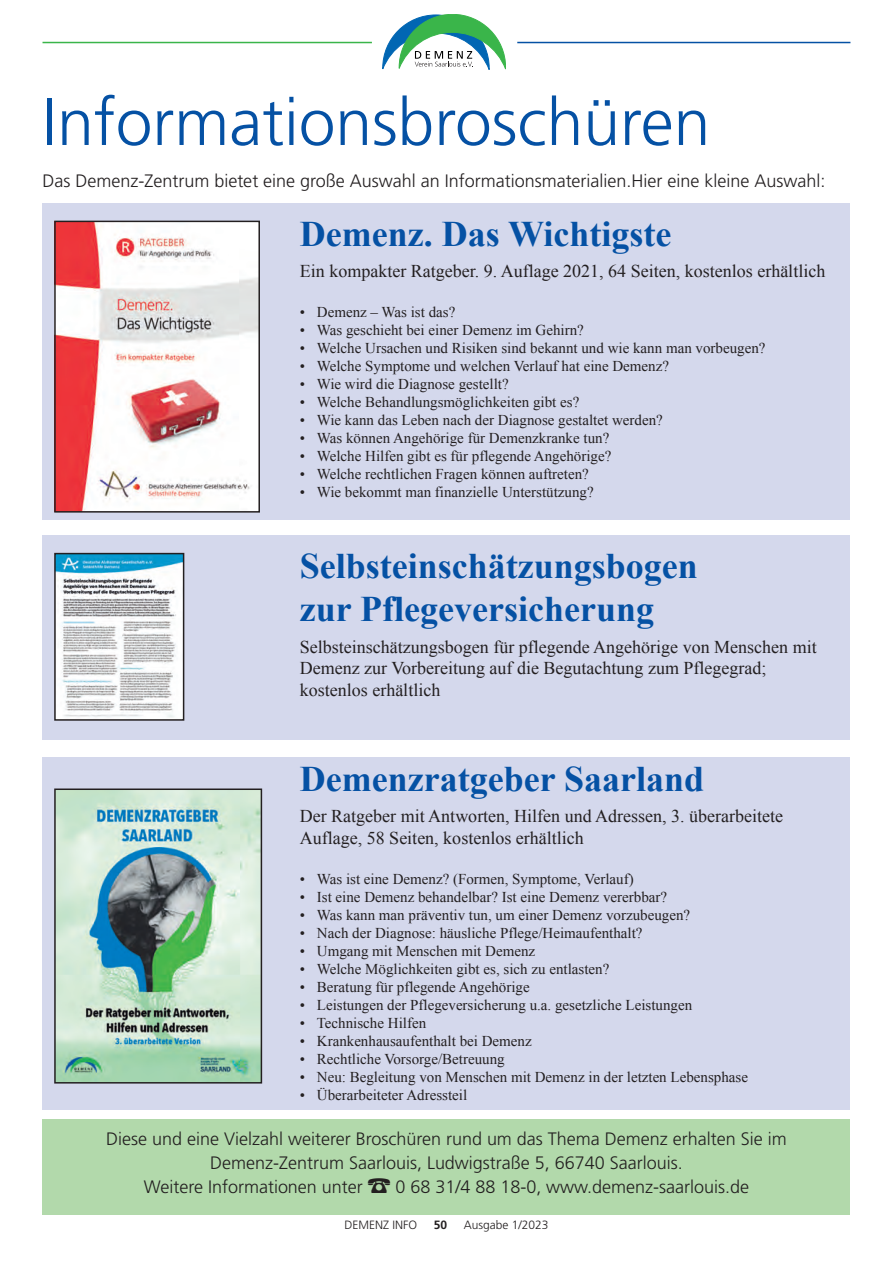
<style>
.page{position:relative;width:893px;height:1263px;background:#fff}
.page>*{position:absolute;margin:0;border:0;box-sizing:border-box;transform-origin:0 0}
.t1{font:300 66px "Frutiger";color:#0551a4}
.t2{font:700 36px/43.2px "Times New Roman";color:#0551a4}
.t3{font:18px/21.6px "Times New Roman";color:#231f20}
.t4{font:300 18px "Frutiger";color:#231f20}
.t5{font:15px "Times New Roman";color:#231f20}
.t6{font:300 12px "Frutiger";color:#231f20}
.t7{font:700 12px "Frutiger";color:#231f20}
</style>
<div class="page">
<hr style="left:43px;top:42px;width:329px;height:1px;background:#3ab54a">
<hr style="left:517px;top:42px;width:333px;height:1px;background:#0551a4">
<svg style="left:383px;top:14px;width:123px;height:56px"></svg>
<div style="left:43px;top:203px;width:807px;height:317px;background:#d4d8ec"></div>
<img style="left:57px;top:224px;width:200px;height:286px">
<div style="left:54px;top:221px;width:206px;height:292px;border:2px solid #231f20"></div>
<div style="left:43px;top:536px;width:807px;height:204px;background:#d4d8ec"></div>
<img style="left:57px;top:556px;width:124px;height:162px">
<div style="left:54px;top:553px;width:130px;height:168px;border:2px solid #231f20"></div>
<div style="left:43px;top:757px;width:807px;height:353px;background:#d4d8ec"></div>
<img style="left:57px;top:791px;width:202px;height:289px">
<div style="left:54px;top:788px;width:208px;height:295px;border:2px solid #231f20"></div>
<div style="left:43px;top:1119px;width:807px;height:95px;background:#b2d9ab"></div>
<h1 class="t1" style="left:43px;top:95px;width:669px">Informationsbroschüren</h1>
<p class="t4" style="left:43px;top:173px;width:784px">Das Demenz-Zentrum bietet eine große Auswahl an Informationsmaterialien.Hier eine kleine Auswahl:</p>
<h2 class="t2" style="left:300px;top:212px;width:373px">Demenz. Das Wichtigste</h2>
<p class="t3" style="left:300px;top:260px;width:527px">Ein kompakter Ratgeber. 9. Auflage 2021, 64 Seiten, kostenlos erhältlich</p>
<p class="t5" style="left:300px;top:303px;width:157px">• Demenz – Was ist das?</p>
<p class="t5" style="left:300px;top:321px;width:286px">• Was geschieht bei einer Demenz im Gehirn?</p>
<p class="t5" style="left:300px;top:339px;width:467px">• Welche Ursachen und Risiken sind bekannt und wie kann man vorbeugen?</p>
<p class="t5" style="left:300px;top:357px;width:371px">• Welche Symptome und welchen Verlauf hat eine Demenz?</p>
<p class="t5" style="left:300px;top:375px;width:210px">• Wie wird die Diagnose gestellt?</p>
<p class="t5" style="left:300px;top:393px;width:281px">• Welche Behandlungsmöglichkeiten gibt es?</p>
<p class="t5" style="left:300px;top:411px;width:364px">• Wie kann das Leben nach der Diagnose gestaltet werden?</p>
<p class="t5" style="left:300px;top:429px;width:311px">• Was können Angehörige für Demenzkranke tun?</p>
<p class="t5" style="left:300px;top:447px;width:313px">• Welche Hilfen gibt es für pflegende Angehörige?</p>
<p class="t5" style="left:300px;top:465px;width:291px">• Welche rechtlichen Fragen können auftreten?</p>
<p class="t5" style="left:300px;top:483px;width:295px">• Wie bekommt man finanzielle Unterstützung?</p>
<h2 class="t2" style="left:300px;top:544px;width:400px">Selbsteinschätzungsbogen zur Pflegeversicherung</h2>
<p class="t3" style="left:300px;top:636px;width:518px">Selbsteinschätzungsbogen für pflegende Angehörige von Menschen mit<br>Demenz zur Vorbereitung auf die Begutachtung zum Pflegegrad; kostenlos erhältlich</p>
<h2 class="t2" style="left:300px;top:757px;width:406px">Demenzratgeber Saarland</h2>
<p class="t3" style="left:300px;top:805px;width:485px">Der Ratgeber mit Antworten, Hilfen und Adressen, 3. überarbeitete<br>Auflage, 58 Seiten, kostenlos erhältlich</p>
<p class="t5" style="left:300px;top:870px;width:335px">• Was ist eine Demenz? (Formen, Symptome, Verlauf)</p>
<p class="t5" style="left:300px;top:888px;width:369px">• Ist eine Demenz behandelbar? Ist eine Demenz vererbbar?</p>
<p class="t5" style="left:300px;top:906px;width:392px">• Was kann man präventiv tun, um einer Demenz vorzubeugen?</p>
<p class="t5" style="left:300px;top:924px;width:344px">• Nach der Diagnose: häusliche Pflege/Heimaufenthalt?</p>
<p class="t5" style="left:300px;top:942px;width:237px">• Umgang mit Menschen mit Demenz</p>
<p class="t5" style="left:300px;top:960px;width:311px">• Welche Möglichkeiten gibt es, sich zu entlasten?</p>
<p class="t5" style="left:300px;top:978px;width:231px">• Beratung für pflegende Angehörige</p>
<p class="t5" style="left:300px;top:996px;width:394px">• Leistungen der Pflegeversicherung u.a. gesetzliche Leistungen</p>
<p class="t5" style="left:300px;top:1014px;width:128px">• Technische Hilfen</p>
<p class="t5" style="left:300px;top:1032px;width:233px">• Krankenhausaufenthalt bei Demenz</p>
<p class="t5" style="left:300px;top:1050px;width:206px">• Rechtliche Vorsorge/Betreuung</p>
<p class="t5" style="left:300px;top:1068px;width:450px">• Neu: Begleitung von Menschen mit Demenz in der letzten Lebensphase</p>
<p class="t5" style="left:300px;top:1086px;width:169px">• Überarbeiteter Adressteil</p>
<p class="t4" style="left:106px;top:1132px;width:682px">Diese und eine Vielzahl weiterer Broschüren rund um das Thema Demenz erhalten Sie im</p>
<p class="t4" style="left:210px;top:1156px;width:474px">Demenz-Zentrum Saarlouis, Ludwigstraße 5, 66740 Saarlouis.</p>
<p class="t4" style="left:144px;top:1180px;width:221px">Weitere Informationen unter</p>
<p class="t4" style="left:396px;top:1180px;width:355px">0 68 31/4 88 18-0, www.demenz-saarlouis.de</p>
<p class="t6" style="left:345px;top:1220px;width:74px">DEMENZ INFO</p>
<p class="t7" style="left:434px;top:1220px;width:15px">50</p>
<p class="t6" style="left:464px;top:1220px;width:86px">Ausgabe 1/2023</p>
</div>
